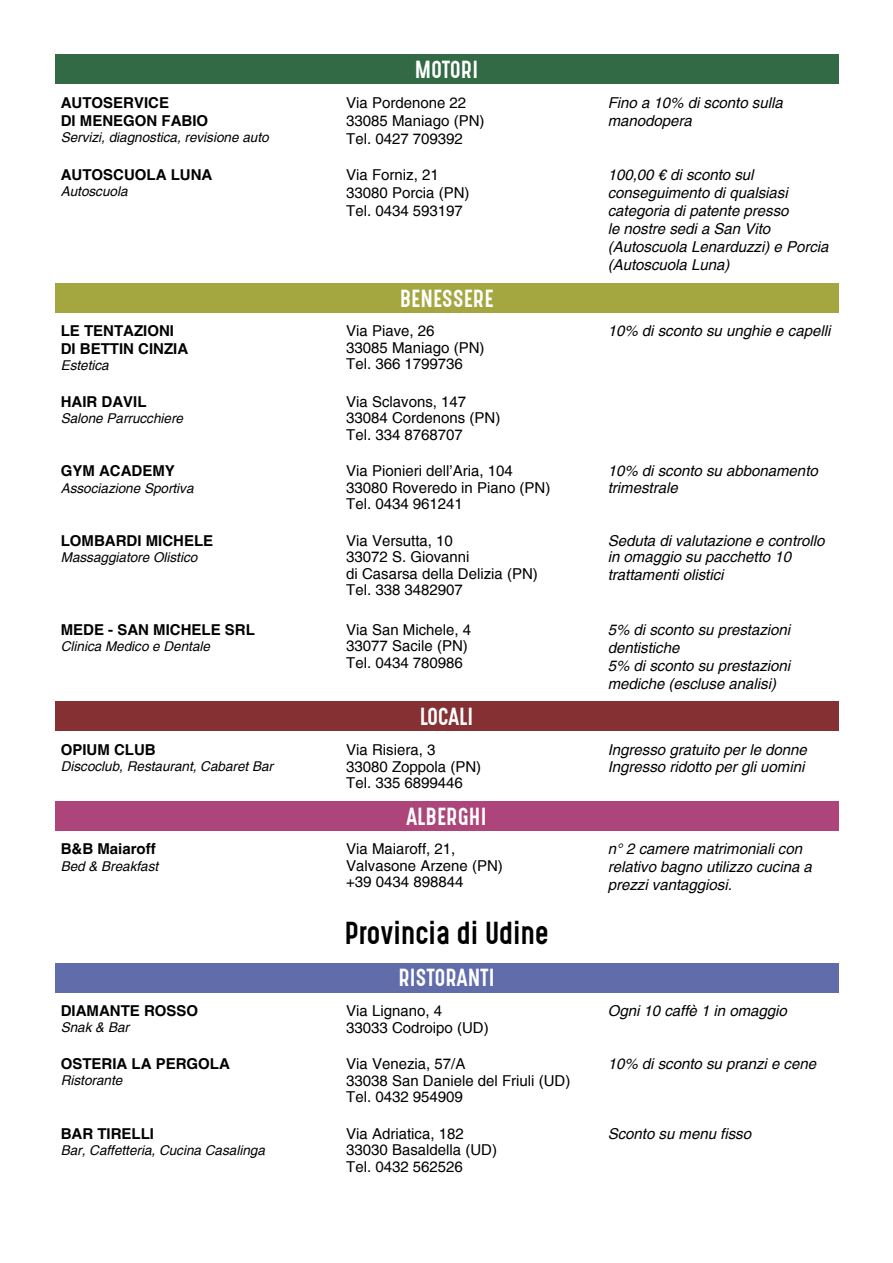
<style>
.page{position:relative;width:893px;height:1263px;background:#fff}
.page>*{position:absolute;margin:0;border:0;box-sizing:border-box;transform-origin:0 0}
.t1{font:27px "Gotcha Gothic";color:#000}
.t2{font:21px "Gotcha Gothic";letter-spacing:.01em;color:#fff}
.t3{font:15px/16.5px "Helvetica";color:#000}
.t4{font:italic 15px/18px "Helvetica";color:#000}
.t5{font:700 15px/18px "Helvetica";color:#000}
.t6{font:italic 13.5px "Helvetica";color:#000}
</style>
<div class="page">
<div style="left:55px;top:54px;width:783px;height:30px;background:#326a45"></div>
<div style="left:55px;top:283px;width:783px;height:30px;background:#a4a740"></div>
<div style="left:55px;top:701px;width:783px;height:30px;background:#853033"></div>
<div style="left:55px;top:801px;width:783px;height:30px;background:#ad457a"></div>
<div style="left:55px;top:963px;width:783px;height:29px;background:#616caa"></div>
<p class="t5" style="left:61px;top:93px;width:149px">AUTOSERVICE<br>DI MENEGON FABIO</p>
<p class="t6" style="left:61px;top:129px;width:209px">Servizi, diagnostica, revisione auto</p>
<p class="t5" style="left:61px;top:166px;width:153px">AUTOSCUOLA LUNA</p>
<p class="t6" style="left:61px;top:184px;width:68px">Autoscuola</p>
<p class="t5" style="left:61px;top:322px;width:129px">LE TENTAZIONI<br>DI BETTIN CINZIA</p>
<p class="t6" style="left:61px;top:358px;width:50px">Estetica</p>
<p class="t5" style="left:61px;top:392px;width:87px">HAIR DAVIL</p>
<p class="t6" style="left:61px;top:410px;width:124px">Salone Parrucchiere</p>
<p class="t5" style="left:61px;top:462px;width:116px">GYM ACADEMY</p>
<p class="t6" style="left:61px;top:480px;width:134px">Associazione Sportiva</p>
<p class="t5" style="left:61px;top:531px;width:154px">LOMBARDI MICHELE</p>
<p class="t6" style="left:61px;top:549px;width:138px">Massaggiatore Olistico</p>
<p class="t5" style="left:61px;top:620px;width:196px">MEDE - SAN MICHELE SRL</p>
<p class="t6" style="left:61px;top:638px;width:151px">Clinica Medico e Dentale</p>
<p class="t5" style="left:61px;top:741px;width:96px">OPIUM CLUB</p>
<p class="t6" style="left:61px;top:759px;width:214px">Discoclub, Restaurant, Cabaret Bar</p>
<p class="t5" style="left:61px;top:840px;width:96px">B&amp;B Maiaroff</p>
<p class="t6" style="left:61px;top:858px;width:99px">Bed &amp; Breakfast</p>
<p class="t5" style="left:61px;top:1002px;width:139px">DIAMANTE ROSSO</p>
<p class="t6" style="left:61px;top:1020px;width:70px">Snak &amp; Bar</p>
<p class="t5" style="left:61px;top:1055px;width:171px">OSTERIA LA PERGOLA</p>
<p class="t6" style="left:61px;top:1073px;width:63px">Ristorante</p>
<p class="t5" style="left:61px;top:1124px;width:95px">BAR TIRELLI</p>
<p class="t6" style="left:61px;top:1142px;width:206px">Bar, Caffetteria, Cucina Casalinga</p>
<h2 class="t2" style="left:415px;top:53px;width:65px">MOTORI</h2>
<p class="t3" style="left:346px;top:93px;width:140px;line-height:18px">Via Pordenone 22<br>33085 Maniago (PN)<br>Tel. 0427 709392</p>
<p class="t4" style="left:608px;top:93px;width:177px">Fino a 10% di sconto sulla manodopera</p>
<p class="t3" style="left:346px;top:166px;width:125px;line-height:18px">Via Forniz, 21<br>33080 Porcia (PN)<br>Tel. 0434 593197</p>
<p class="t4" style="left:608px;top:166px;width:222px">100,00 € di sconto sul conseguimento di qualsiasi categoria di patente presso<br>le nostre sedi a San Vito (Autoscuola Lenarduzzi) e Porcia (Autoscuola Luna)</p>
<h2 class="t2" style="left:400px;top:282px;width:95px">BENESSERE</h2>
<p class="t3" style="left:346px;top:323px;width:140px">Via Piave, 26<br>33085 Maniago (PN)<br>Tel. 366 1799736</p>
<p class="t4" style="left:608px;top:322px;width:224px">10% di sconto su unghie e capelli</p>
<p class="t3" style="left:346px;top:393px;width:156px">Via Sclavons, 147<br>33084 Cordenons (PN)<br>Tel. 334 8768707</p>
<p class="t3" style="left:346px;top:463px;width:206px">Via Pionieri dell’Aria, 104<br>33080 Roveredo in Piano (PN)<br>Tel. 0434 961241</p>
<p class="t4" style="left:608px;top:463px;width:212px;line-height:16.5px">10% di sconto su abbonamento trimestrale</p>
<p class="t3" style="left:346px;top:532px;width:193px">Via Versutta, 10<br>33072 S. Giovanni<br>di Casarsa della Delizia (PN)<br>Tel. 338 3482907</p>
<p class="t4" style="left:608px;top:532px;width:218px;line-height:16.5px">Seduta di valutazione e controllo in omaggio su pacchetto 10</p>
<p class="t4" style="left:608px;top:566px;width:117px">trattamenti olistici</p>
<p class="t3" style="left:346px;top:621px;width:127px">Via San Michele, 4<br>33077 Sacile (PN)<br>Tel. 0434 780986</p>
<p class="t4" style="left:608px;top:621px;width:184px">5% di sconto su prestazioni dentistiche<br>5% di sconto su prestazioni mediche (escluse analisi)</p>
<h2 class="t2" style="left:420px;top:701px;width:55px">LOCALI</h2>
<p class="t3" style="left:346px;top:742px;width:137px">Via Risiera, 3<br>33080 Zoppola (PN)<br>Tel. 335 6899446</p>
<p class="t4" style="left:608px;top:742px;width:201px;line-height:16.5px">Ingresso gratuito per le donne<br>Ingresso ridotto per gli uomini</p>
<h2 class="t2" style="left:406px;top:800px;width:82px">ALBERGHI</h2>
<p class="t3" style="left:346px;top:841px;width:158px">Via Maiaroff, 21,<br>Valvasone Arzene (PN) +39 0434 898844</p>
<p class="t4" style="left:608px;top:840px;width:206px">n° 2 camere matrimoniali con relativo bagno utilizzo cucina a prezzi vantaggiosi.</p>
<h1 class="t1" style="left:344px;top:913px;width:206px">Provincia di Udine</h1>
<h2 class="t2" style="left:398px;top:962px;width:97px">RISTORANTI</h2>
<p class="t3" style="left:346px;top:1003px;width:144px">Via Lignano, 4<br>33033 Codroipo (UD)</p>
<p class="t4" style="left:608px;top:1002px;width:181px">Ogni 10 caffè 1 in omaggio</p>
<p class="t3" style="left:346px;top:1056px;width:226px">Via Venezia, 57/A<br>33038 San Daniele del Friuli (UD)<br>Tel. 0432 954909</p>
<p class="t4" style="left:608px;top:1055px;width:210px">10% di sconto su pranzi e cene</p>
<p class="t3" style="left:346px;top:1125px;width:152px">Via Adriatica, 182<br>33030 Basaldella (UD)<br>Tel. 0432 562526</p>
<p class="t4" style="left:608px;top:1124px;width:145px">Sconto su menu fisso</p>
</div>
